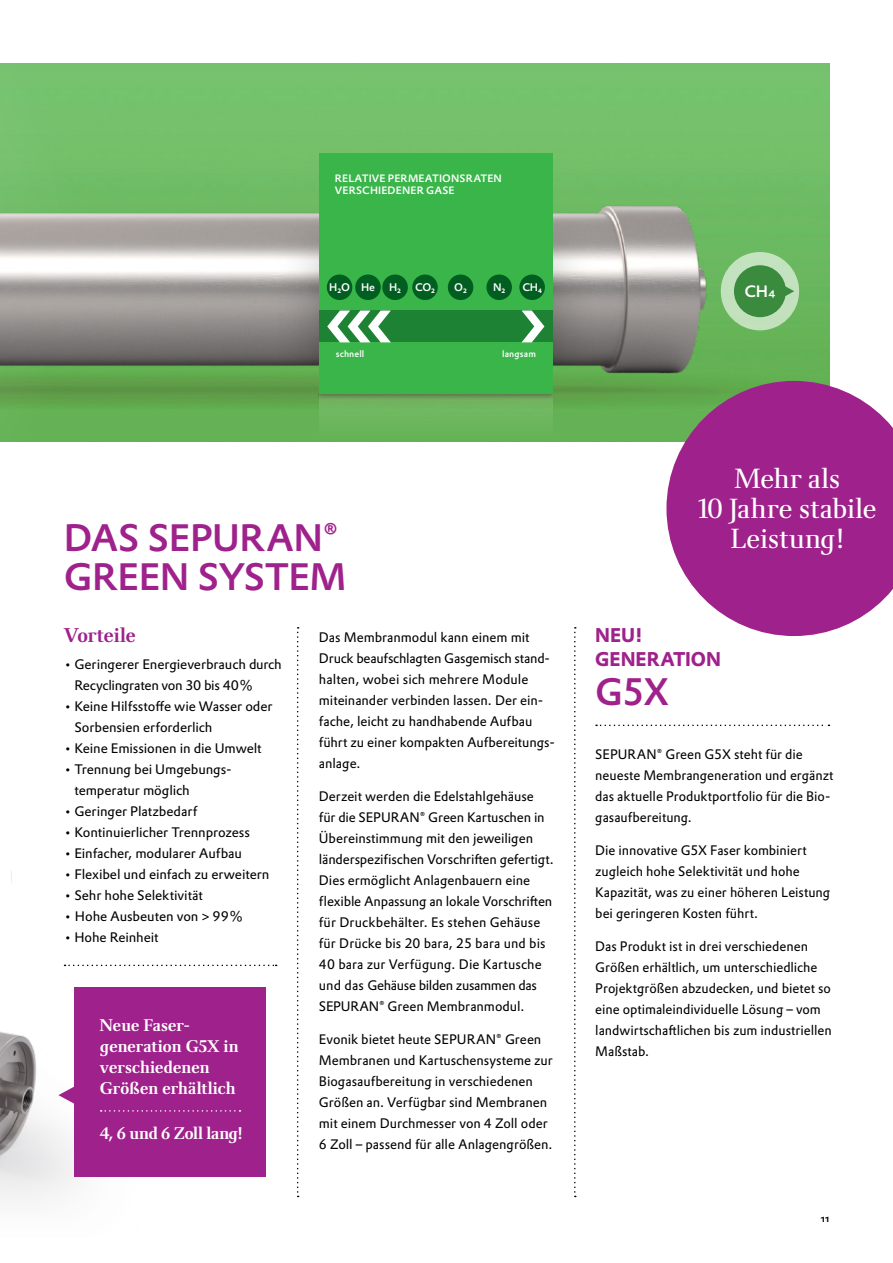
<style>
.page{position:relative;width:893px;height:1263px;background:#fff}
.page>*{position:absolute;margin:0;border:0;box-sizing:border-box;transform-origin:0 0}
.t1{font:500 37.5px/39px "Evonik Prokyon";letter-spacing:-.015em;color:#9f218b}
.t2{font:27px/30px "Evonik Antares";letter-spacing:-.015em;color:#fff;text-align:center}
.t3{font:700 19.5px/24px "Evonik Prokyon";color:#9f218b}
.t4{font:500 19.5px "Evonik Antares";letter-spacing:-.02em;color:#9f218b}
.t5{font:500 16.5px/21px "Evonik Antares";letter-spacing:-.01em;color:#fff}
.t6{font:500 16.2px "Evonik Prokyon";color:#fff}
.t7{font:13.5px/21px "Evonik Prokyon";color:#000}
.t8{font:500 10.8px "Evonik Prokyon";color:#fff}
.t9{font:500 10.5px/12px "Evonik Prokyon";letter-spacing:.015em;color:#fff}
.t10{font:500 10.5px "Evonik Prokyon";color:#000}
.t11{font:500 9px "Evonik Prokyon";letter-spacing:.01em;color:#fff}
</style>
<div class="page">
<img style="left:12px;top:964px;width:132px;height:238px">
<img style="left:0;top:870px;width:12px;height:331px">
<img style="left:151px;top:63px;width:678px;height:378px">
<svg style="left:0;top:63px;width:151px;height:378px;fill:#74c16c"></svg>
<img style="left:0;top:171px;width:319px;height:232px">
<img style="left:553px;top:171px;width:276px;height:232px">
<div style="left:319px;top:393px;width:234px;height:48px;background:#6db55e"></div>
<div style="left:319px;top:393px;width:234px;height:7px;background:#423632;opacity:.5"></div>
<hr style="left:319px;top:393px;width:234px;height:1px;background:#39b54a">
<div style="left:271px;top:214px;width:330px;height:151px;background:#000;opacity:.3"></div>
<div style="left:319px;top:153px;width:234px;height:240px;background:#39b54a"></div>
<div style="left:319px;top:310px;width:234px;height:32px;background:#1e8234"></div>
<svg style="left:327px;top:310px;width:64px;height:33px"></svg>
<svg style="left:521px;top:310px;width:24px;height:33px"></svg>
<div style="left:327px;top:274px;width:25px;height:26px;background:#005e20;border-radius:50%"></div>
<div style="left:355px;top:274px;width:26px;height:26px;background:#005e20;border-radius:50%"></div>
<div style="left:382px;top:274px;width:26px;height:26px;background:#005e20;border-radius:50%"></div>
<div style="left:412px;top:274px;width:26px;height:26px;background:#005e20;border-radius:50%"></div>
<div style="left:448px;top:274px;width:25px;height:26px;background:#005e20;border-radius:50%"></div>
<div style="left:486px;top:274px;width:26px;height:26px;background:#005e20;border-radius:50%"></div>
<div style="left:519px;top:274px;width:26px;height:26px;background:#005e20;border-radius:50%"></div>
<div style="left:721px;top:252px;width:78px;height:78px;background:#c3e1be;border-radius:50%"></div>
<div style="left:734px;top:265px;width:52px;height:52px;background:#3b8b3f;border-radius:50%"></div>
<svg style="left:785px;top:285px;width:9px;height:12px"></svg>
<svg style="left:574px;top:627px;width:2px;height:570px"></svg>
<svg style="left:297px;top:627px;width:2px;height:570px"></svg>
<div style="left:74px;top:987px;width:192px;height:189px;background:#9f218b"></div>
<svg style="left:101px;top:1110px;width:139px;height:2px"></svg>
<svg style="left:58px;top:1080px;width:16px;height:29px"></svg>
<svg style="left:666px;top:381px;width:227px;height:255px;fill:#9f218b"></svg>
<svg style="left:65px;top:965px;width:212px;height:1px"></svg>
<svg style="left:596px;top:725px;width:233px;height:1px"></svg>
<p class="t9" style="left:335px;top:171px;width:169px">RELATIVE PERMEATIONSRATEN<br>VERSCHIEDENER GASE</p>
<p class="t8" style="left:329px;top:279px;width:47px">H<sub>2</sub>O He</p>
<p class="t8" style="left:389px;top:279px;width:13px">H<sub>2</sub></p>
<p class="t8" style="left:415px;top:279px;width:21px">CO<sub>2</sub></p>
<p class="t8" style="left:454px;top:279px;width:14px">O<sub>2</sub></p>
<p class="t8" style="left:493px;top:279px;width:14px">N<sub>2</sub></p>
<p class="t8" style="left:522px;top:279px;width:21px">CH<sub>4</sub></p>
<p class="t6" style="left:744px;top:278px;width:33px">CH4</p>
<p class="t11" style="left:336px;top:347px;width:30px">schnell</p>
<p class="t11" style="left:502px;top:347px;width:35px">langsam</p>
<h1 class="t1" style="left:64px;top:515px;width:284px">DAS SEPURAN®<br>GREEN SYSTEM</h1>
<h3 class="t4" style="left:64px;top:618px;width:74px">Vorteile</h3>
<p class="t7" style="left:74px;top:653px;width:209px;text-indent:-11px">• Geringerer Energieverbrauch durch<br>Recyclingraten von 30 bis 40%</p>
<p class="t7" style="left:74px;top:695px;width:200px;text-indent:-11px">• Keine Hilfsstoffe wie Wasser oder<br>Sorbensien erforderlich</p>
<p class="t7" style="left:64px;top:737px;width:199px">• Keine Emissionen in die Umwelt</p>
<p class="t7" style="left:74px;top:758px;width:159px;text-indent:-11px">• Trennung bei Umgebungs&shy;temperatur möglich</p>
<p class="t7" style="left:64px;top:800px;width:135px">• Geringer Platzbedarf</p>
<p class="t7" style="left:64px;top:821px;width:188px">• Kontinuierlicher Trennprozess</p>
<p class="t7" style="left:64px;top:842px;width:180px">• Einfacher, modularer Aufbau</p>
<p class="t7" style="left:64px;top:863px;width:207px">• Flexibel und einfach zu erweitern</p>
<p class="t7" style="left:64px;top:884px;width:141px">• Sehr hohe Selektivität</p>
<p class="t7" style="left:64px;top:905px;width:180px">• Hohe Ausbeuten von &gt; 99%</p>
<p class="t7" style="left:64px;top:926px;width:96px">• Hohe Reinheit</p>
<p class="t5" style="left:100px;top:1012px;width:140px">Neue Faser&shy;generation G5X in verschiedenen<br>Größen erhältlich</p>
<p class="t5" style="left:100px;top:1120px;width:145px">4, 6 und 6 Zoll lang!</p>
<p class="t7" style="left:319px;top:626px;width:237px">Das Membranmodul kann einem mit Druck beaufschlagten Gasgemisch stand&shy;halten, wobei sich mehrere Module miteinander verbinden lassen. Der ein&shy;fache, leicht zu handhabende Aufbau führt zu einer kompakten Aufbereitungs&shy;anlage.</p>
<p class="t7" style="left:319px;top:785px;width:236px">Derzeit werden die Edelstahlgehäuse für die SEPURAN® Green Kartuschen in Übereinstimmung mit den jeweiligen länderspezifischen Vorschriften gefertigt.<br>Dies ermöglicht Anlagenbauern eine flexible Anpassung an lokale Vorschriften für Druckbehälter. Es stehen Gehäuse für Drücke bis 20 bara, 25 bara und bis 40 bara zur Verfügung. Die Kartusche und das Gehäuse bilden zusammen das SEPURAN® Green Membranmodul.</p>
<p class="t7" style="left:319px;top:1028px;width:235px">Evonik bietet heute SEPURAN® Green Membranen und Kartuschensysteme zur Biogasaufbereitung in verschiedenen Größen an. Verfügbar sind Membranen mit einem Durchmesser von 4 Zoll oder 6 Zoll – passend für alle Anlagengrößen.</p>
<h2 class="t2" style="left:732px;top:446px;width:118px">Bis zu<br>10 Jahre stabile<br>Leistung!</h2>
<h2 class="t2" style="left:698px;top:461px;width:180px">Mehr als<br>10 Jahre stabile<br>Leistung!</h2>
<h3 class="t3" style="left:595px;top:622px;width:127px">NEU!<br>GENERATION</h3>
<h1 class="t1" style="left:595px;top:670px;width:75px">G5X</h1>
<p class="t7" style="left:595px;top:743px;width:240px">SEPURAN® Green G5X steht für die neueste Membrangeneration und ergänzt das aktuelle Produktportfolio für die Bio&shy;gasaufbereitung.</p>
<p class="t7" style="left:595px;top:839px;width:236px">Die innovative G5X Faser kombiniert zugleich hohe Selektivität und hohe Kapazität, was zu einer höheren Leistung bei geringeren Kosten führt.</p>
<p class="t7" style="left:595px;top:935px;width:238px">Das Produkt ist in drei verschiedenen Größen erhältlich, um unterschiedliche Projektgrößen abzudecken, und bietet so eine optimaleindividuelle Lösung – vom landwirtschaftlichen bis zum industriellen Maßstab.</p>
<p class="t10" style="left:821px;top:1210px;width:10px">11</p>
</div>
